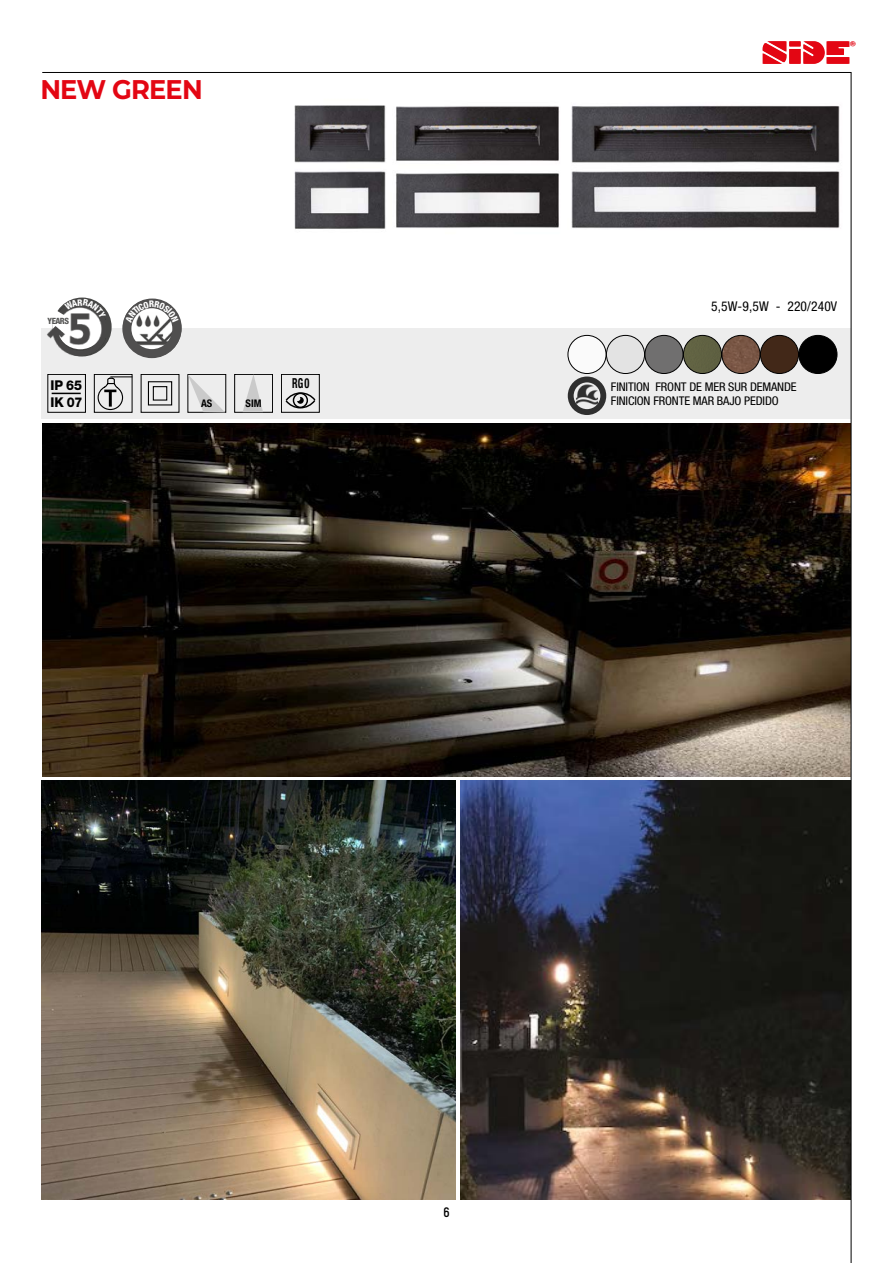
<style>
.page{position:relative;width:893px;height:1263px;background:#fff}
.page>*{position:absolute;margin:0;border:0;box-sizing:border-box;transform-origin:0 0}
.t1{font:700 27px "Montserrat";letter-spacing:-.03em;color:#e30613;scale:.95 1}
.t2{font:700 condensed 13.8px "Helvetica Neue LT Std";color:#000;scale:.72 1}
.t3{font:condensed 13.5px "Helvetica Neue LT Std";letter-spacing:.01em;color:#000}
.t4{font:800 13.5px/17.4px "Helvetica Neue LT Std";color:#000;scale:.94 1}
.t5{font:700 13.5px "Akrobat";color:#000}
.t6{font:condensed 12px/14.4px "Helvetica Neue LT Std";letter-spacing:-.01em;color:#000;scale:1.04 1}
.t7{font:700 condensed 10.5px "Helvetica Neue LT Std";color:#000}
.t8{font:800 condensed 8.7px "Helvetica Neue LT Std";letter-spacing:-.06em;color:#575756}
</style>
<div class="page">
<svg style="left:762px;top:41px;width:94px;height:23px"></svg>
<img style="left:42px;top:72px;width:809px;height:1191px">
<svg style="left:53px;top:299px;width:53px;height:35px"></svg>
<svg style="left:125px;top:300px;width:54px;height:22px"></svg>
<h1 class="t1" style="left:40px;top:70px;width:172px">NEW GREEN</h1>
<p class="t8" style="left:48px;top:316px;width:23px">YEARS</p>
<p class="t3" style="left:711px;top:299px;width:128px">5,5W-9,5W - 220/240V</p>
<p class="t4" style="left:50px;top:376px;width:36px">IP 65<br>IK 07</p>
<p class="t2" style="left:292px;top:375px;width:26px">RG 0</p>
<p class="t6" style="left:611px;top:379px;width:180px">FINITION FRONT DE MER SUR DEMANDE<br>FINICION FRONTE MAR BAJO PEDIDO</p>
<p class="t7" style="left:201px;top:397px;width:13px">AS</p>
<p class="t7" style="left:246px;top:397px;width:17px">SIM</p>
<p class="t5" style="left:443px;top:1203px;width:8px">6</p>
</div>
